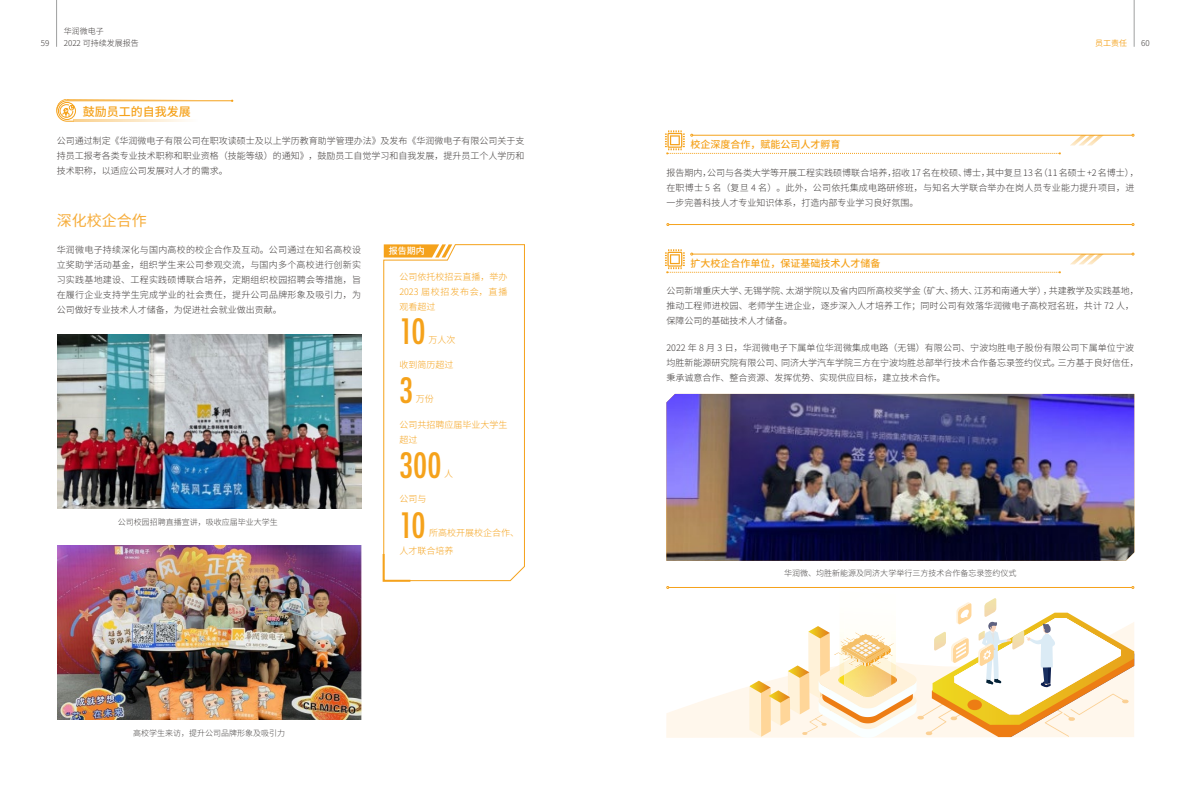
<style>
.page{position:relative;width:1191px;height:808px;background:#fff}
.page>*{position:absolute;margin:0;border:0;box-sizing:border-box;transform-origin:0 0}
.t1{font:500 condensed 34px/59.2px "Futura";letter-spacing:-.025em;color:#f5a21b}
.t2{font:15px "Source Han Sans CN";color:#f6ac39}
.t3{font:500 12px "Source Han Sans CN";color:#f5a21b}
.t4{font:500 10px "Source Han Sans CN";color:#f5a21b}
.t5{font:300 9px/15px "Source Han Sans CN";color:#3e3a39}
.t6{font:300 9px/15px "Source Han Sans CN";color:#f5a21b;text-align:justify}
.t7{font:500 9px "Source Han Sans CN";color:#fff}
.t8{font:300 8px "Source Han Sans CN";color:#4c4948}
.t9{font:300 8px "Source Han Sans CN";color:#3e3a39}
.t10{font:8px "Source Han Sans CN";color:#f5a21b}
</style>
<div class="page">
<svg style="left:666px;top:687px;width:83px;height:51px;fill:#fff7ec"></svg>
<svg style="left:383px;top:244px;width:142px;height:337px"></svg>
<svg style="left:382px;top:552px;width:30px;height:30px"></svg>
<img style="left:57px;top:335px;width:304px;height:173px">
<img style="left:57px;top:546px;width:304px;height:173px">
<img style="left:666px;top:394px;width:468px;height:167px">
<svg style="left:1070px;top:136px;width:33px;height:10px"></svg>
<svg style="left:1070px;top:255px;width:33px;height:9px"></svg>
<hr style="left:692px;top:135px;width:440px;height:1px;background:#f5a21b">
<hr style="left:692px;top:254px;width:440px;height:1px;background:#f5a21b">
<svg style="left:665px;top:130px;width:395px;height:24px"></svg>
<svg style="left:665px;top:249px;width:395px;height:24px"></svg>
<hr style="left:669px;top:224px;width:463px;height:1px;background:#f5a21b">
<hr style="left:669px;top:587px;width:462px;height:1px;background:#f5a21b">
<svg style="left:384px;top:244px;width:68px;height:13px"></svg>
<svg style="left:57px;top:99px;width:176px;height:23px"></svg>
<svg style="left:749px;top:598px;width:385px;height:140px"></svg>
<hr style="left:1134px;top:0;width:1px;height:47px;background:#9fa0a0">
<hr style="left:56px;top:0;width:1px;height:47px;background:#9fa0a0">
<p class="t9" style="left:64px;top:26px;width:41px">华润微电子</p>
<p class="t9" style="left:41px;top:38px;width:10px">59</p>
<p class="t9" style="left:64px;top:38px;width:77px">2022 可持续发展报告</p>
<p class="t10" style="left:1095px;top:38px;width:33px">员工责任</p>
<p class="t9" style="left:1141px;top:38px;width:10px">60</p>
<h3 class="t3" style="left:83px;top:104px;width:109px">鼓励员工的自我发展</h3>
<p class="t5" style="left:57px;top:134px;width:469px;text-align:justify">公司通过制定《华润微电子有限公司在职攻读硕士及以上学历教育助学管理办法》及发布《华润微电子有限公司关于支持员工报考各类专业技术职称和职业资格（技能等级）的通知》，鼓励员工自觉学习和自我发展，提升员工个人学历和技术职称，以适应公司发展对人才的需求。</p>
<h2 class="t2" style="left:57px;top:212px;width:91px">深化校企合作</h2>
<p class="t5" style="left:57px;top:242px;width:306px;text-align:justify">华润微电子持续深化与国内高校的校企合作及互动。公司通过在知名高校设立奖助学活动基金，组织学生来公司参观交流，与国内多个高校进行创新实习实践基地建设、工程实践硕博联合培养，定期组织校园招聘会等措施，旨在履行企业支持学生完成学业的社会责任，提升公司品牌形象及吸引力，为公司做好专业技术人才储备，为促进社会就业做出贡献。</p>
<p class="t8" style="left:118px;top:517px;width:162px">公司校园招聘直播宣讲，吸收应届毕业大学生</p>
<p class="t7" style="left:389px;top:246px;width:37px">报告期内</p>
<p class="t6" style="left:399px;top:269px;width:109px">公司依托校招云直播，举办2023 届校招发布会，直播观看超过</p>
<h1 class="t1" style="left:399px;top:302px;width:28px">10<br>3</h1>
<p class="t6" style="left:428px;top:332px;width:28px">万人次</p>
<p class="t6" style="left:399px;top:357px;width:55px">收到简历超过</p>
<p class="t6" style="left:416px;top:391px;width:19px">万份</p>
<p class="t6" style="left:399px;top:418px;width:109px">公司共招聘应届毕业大学生超过</p>
<h1 class="t1" style="left:399px;top:436px;width:44px;line-height:59.8px">300<br>10</h1>
<p class="t6" style="left:444px;top:466px;width:10px">人</p>
<p class="t6" style="left:399px;top:492px;width:28px">公司与</p>
<p class="t6" style="left:429px;top:526px;width:91px">所高校开展校企合作、</p>
<p class="t6" style="left:399px;top:543px;width:55px">人才联合培养</p>
<p class="t8" style="left:133px;top:729px;width:154px">高校学生来访，提升公司品牌形象及吸引力</p>
<p class="t4" style="left:690px;top:139px;width:151px">校企深度合作，赋能公司人才孵育</p>
<p class="t5" style="left:666px;top:165px;width:474px">报告期内，公司与各类大学等开展工程实践硕博联合培养，招收 17 名在校硕、博士，其中复旦 13 名（11 名硕士 +2 名博士），在职博士 5 名（复旦 4 名）。此外，公司依托集成电路研修班，与知名大学联合举办在岗人员专业能力提升项目，进一步完善科技人才专业知识体系，打造内部专业学习良好氛围。</p>
<p class="t4" style="left:690px;top:258px;width:191px">扩大校企合作单位，保证基础技术人才储备</p>
<p class="t5" style="left:666px;top:284px;width:474px">公司新增重庆大学、无锡学院、太湖学院以及省内四所高校奖学金（矿大、扬大、江苏和南通大学），共建教学及实践基地，推动工程师进校园、老师学生进企业，逐步深入人才培养工作；同时公司有效落华润微电子高校冠名班，共计 72 人，保障公司的基础技术人才储备。</p>
<p class="t5" style="left:666px;top:340px;width:474px">2022 年 8 月 3 日，华润微电子下属单位华润微集成电路（无锡）有限公司、宁波均胜电子股份有限公司下属单位宁波均胜新能源研究院有限公司、同济大学汽车学院三方在宁波均胜总部举行技术合作备忘录签约仪式。三方基于良好信任，秉承诚意合作、整合资源、发挥优势、实现供应目标，建立技术合作。</p>
<p class="t8" style="left:784px;top:568px;width:233px">华润微、均胜新能源及同济大学举行三方技术合作备忘录签约仪式</p>
</div>
